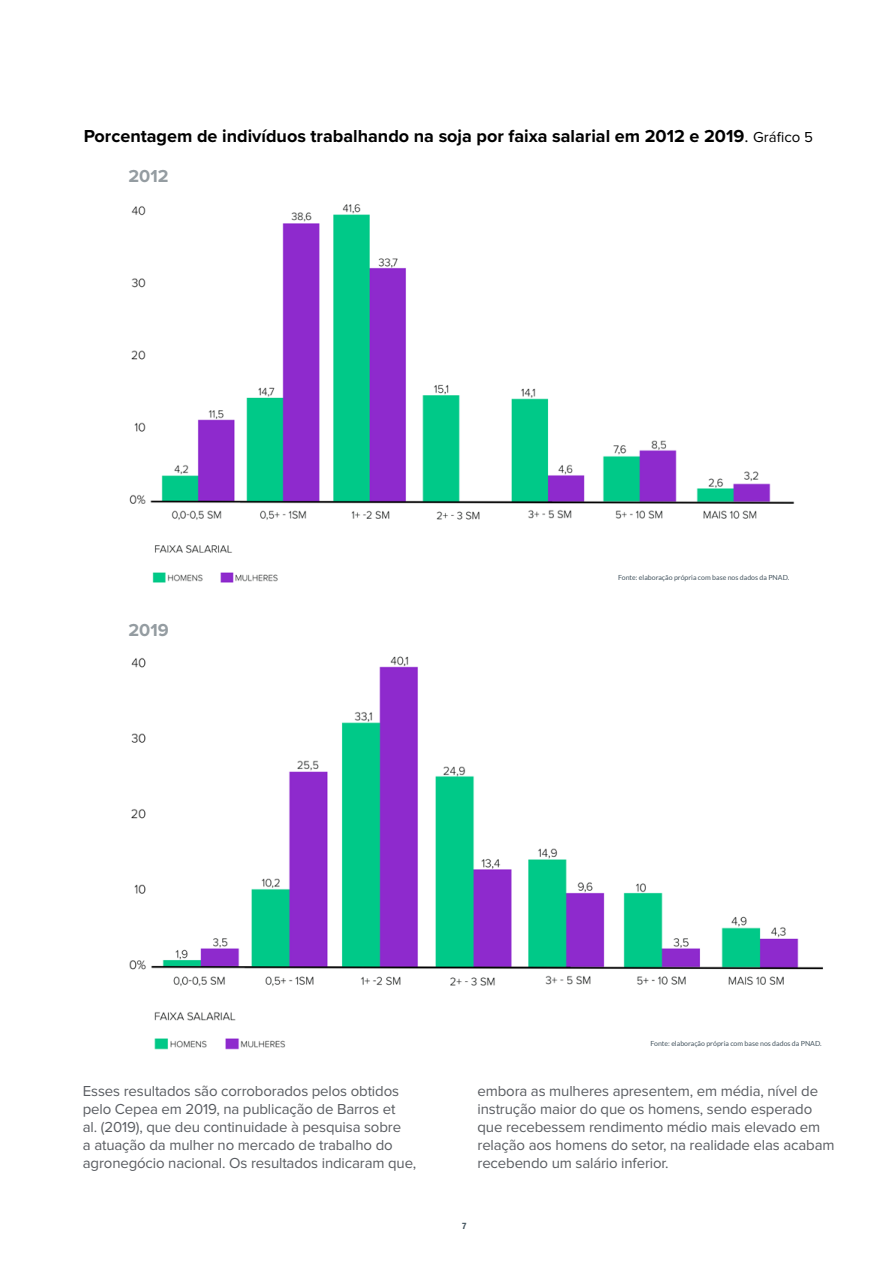
<style>
.page{position:relative;width:893px;height:1263px;background:#fff}
.page>*{position:absolute;margin:0;border:0;box-sizing:border-box;transform-origin:0 0}
.t1{font:700 18px "Proxima Nova";color:#000}
.t2{font:700 18px "Proxima Nova";color:#949ca1}
.t3{font:15px/18px "Proxima Nova";letter-spacing:-.01em;color:#595c61}
.t4{font:700 condensed 9px "Helvetica Neue";color:#455560}
.t5{font:7.05px "Lato";color:#455560}
.s1{font-weight:400}
.s2{font-weight:400;font-size:15px}
</style>
<div class="page">
<img style="left:129px;top:204px;width:666px;height:379px">
<img style="left:129px;top:656px;width:694px;height:394px">
<p class="t1" style="left:84px;top:122px;width:731px">Porcentagem de indivíduos trabalhando na soja por faixa salarial em 2012 e 2019<span class="s1">.</span> <span class="s2">Gráfico 5</span></p>
<p class="t2" style="left:128px;top:163px;width:42px">2012</p>
<p class="t2" style="left:128px;top:616px;width:42px">2019</p>
<p class="t5" style="left:618px;top:574px;width:173px">Fonte: elaboração própria com base nos dados da PNAD.</p>
<p class="t5" style="left:650px;top:1039px;width:173px">Fonte: elaboração própria com base nos dados da PNAD.</p>
<p class="t3" style="left:83px;top:1082px;width:335px">Esses resultados são corroborados pelos obtidos pelo Cepea em 2019, na publicação de Barros et<br>al. (2019), que deu continuidade à pesquisa sobre<br>a atuação da mulher no mercado de trabalho do agronegócio nacional. Os resultados indicaram que,</p>
<p class="t3" style="left:477px;top:1082px;width:359px">embora as mulheres apresentem, em média, nível de instrução maior do que os homens, sendo esperado que recebessem rendimento médio mais elevado em relação aos homens do setor, na realidade elas acabam recebendo um salário inferior.</p>
<p class="t4" style="left:462px;top:1218px;width:6px">7</p>
</div>
